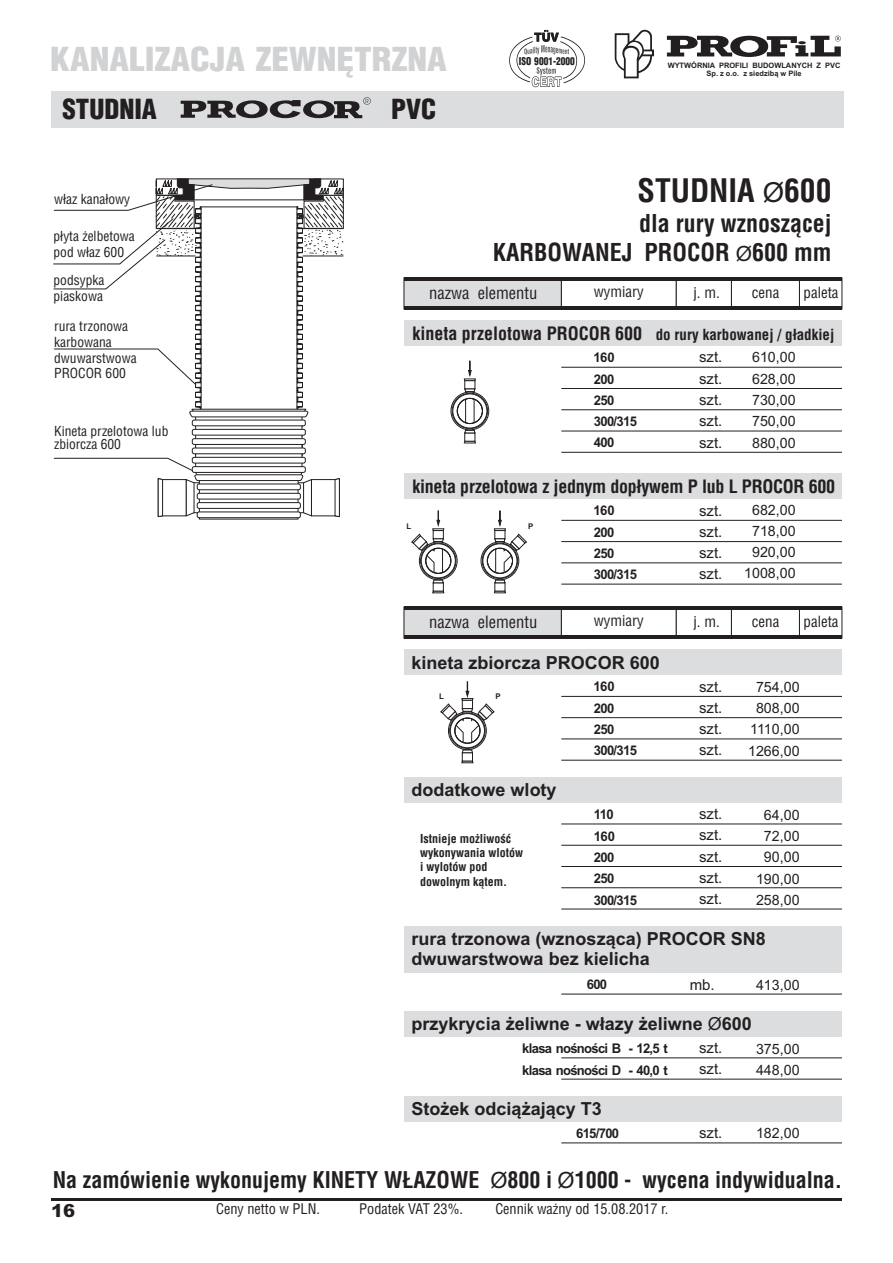
<style>
.page{position:relative;width:893px;height:1263px;background:#fff}
.page>*{position:absolute;margin:0;border:0;box-sizing:border-box;transform-origin:0 0}
.t1{font:900 32.25px "Switzerland Cond";color:#d1d2d4;scale:1.1 1}
.t2{font:700 31.5px "Switzerland Condensed";color:#231f20}
.t3{font:900 27px "Switzerland Cond";color:#231f20}
.t4{font:700 24px/28.7px "Switzerland Condensed";color:#231f20;text-align:right}
.t5{font:700 22.5px "Switzerland Condensed";color:#231f20}
.t6{font:700 18px/20.1px "Arial";color:#231f20}
.t7{font:700 18px "Switzerland Condensed";letter-spacing:-.015em;color:#231f20}
.t8{font:900 18px "Arial";color:#231f20}
.t9{font:16.5px "Switzerland Condensed";color:#231f20}
.t10{font:15px/21.3px "Arial";color:#231f20}
.t11{font:15px "Switzerland Condensed";color:#231f20}
.t12{font:14.7px "Arial";color:#231f20}
.t13{font:14.25px/21.3px "Arial";color:#231f20}
.t14{font:14.25px "Switzerland Condensed";color:#231f20}
.t15{font:13.5px/15.9px "Switzerland Condensed";color:#231f20}
.t16{font:700 13.35px/21.3px "Arial";letter-spacing:-.055em;color:#231f20}
.t17{font:700 12px/14.2px "Switzerland Condensed";color:#231f20}
.t18{font:900 10.5px "Switzerland Cond";color:#231f20;scale:.89 1}
.t19{font:700 7.8px "Arial";color:#231f20}
.t20{font:700 7.5px/8.4px "Arial";color:#231f20;text-align:center}
.s1{font-family:"Arial";font-weight:400;font-size:27.6px}
.s2{font-family:"Arial";font-weight:400;font-size:21px}
.s3{font-size:15px}
.s4{font-weight:400}
.s5{font-family:"Arial";font-weight:400}
</style>
<div class="page">
<svg style="left:404px;top:280px;width:438px;height:26px"></svg>
<svg style="left:53px;top:178px;width:291px;height:342px"></svg>
<div style="left:51px;top:91px;width:792px;height:36px;background:#dcdddf"></div>
<svg style="left:181px;top:97px;width:190px;height:21px"></svg>
<svg style="left:615px;top:29px;width:39px;height:49px"></svg>
<svg style="left:667px;top:35px;width:174px;height:22px"></svg>
<svg style="left:509px;top:30px;width:76px;height:57px"></svg>
<div style="left:404px;top:320px;width:438px;height:26px;background:#dcdddf"></div>
<div style="left:404px;top:473px;width:438px;height:26px;background:#dcdddf"></div>
<hr style="left:561px;top:367px;width:281px;height:1px;background:#231f20">
<hr style="left:561px;top:520px;width:281px;height:1px;background:#231f20">
<hr style="left:561px;top:388px;width:281px;height:1px;background:#231f20">
<hr style="left:561px;top:541px;width:281px;height:1px;background:#231f20">
<hr style="left:561px;top:409px;width:281px;height:1px;background:#231f20">
<hr style="left:561px;top:563px;width:281px;height:1px;background:#231f20">
<hr style="left:561px;top:431px;width:281px;height:1px;background:#231f20">
<hr style="left:561px;top:584px;width:281px;height:1px;background:#231f20">
<hr style="left:561px;top:452px;width:281px;height:1px;background:#231f20">
<hr style="left:404px;top:306px;width:438px;height:4px;background:#231f20">
<hr style="left:404px;top:277px;width:438px;height:3px;background:#231f20">
<hr style="left:51px;top:1198px;width:791px;height:2px;background:#231f20">
<svg style="left:450px;top:361px;width:39px;height:83px"></svg>
<svg style="left:411px;top:511px;width:47px;height:82px"></svg>
<svg style="left:480px;top:511px;width:47px;height:82px"></svg>
<svg style="left:404px;top:610px;width:438px;height:25px"></svg>
<div style="left:404px;top:650px;width:438px;height:25px;background:#dcdddf"></div>
<div style="left:404px;top:777px;width:438px;height:26px;background:#dcdddf"></div>
<div style="left:404px;top:1011px;width:438px;height:25px;background:#dcdddf"></div>
<div style="left:404px;top:926px;width:438px;height:25px;background:#dcdddf"></div>
<div style="left:404px;top:947px;width:438px;height:26px;background:#dcdddf"></div>
<div style="left:404px;top:1096px;width:438px;height:26px;background:#dcdddf"></div>
<hr style="left:561px;top:696px;width:281px;height:1px;background:#231f20">
<hr style="left:561px;top:824px;width:281px;height:1px;background:#231f20">
<hr style="left:561px;top:1057px;width:281px;height:1px;background:#231f20">
<hr style="left:561px;top:994px;width:281px;height:1px;background:#231f20">
<hr style="left:561px;top:1143px;width:281px;height:1px;background:#231f20">
<hr style="left:561px;top:717px;width:281px;height:1px;background:#231f20">
<hr style="left:561px;top:845px;width:281px;height:1px;background:#231f20">
<hr style="left:561px;top:1079px;width:281px;height:1px;background:#231f20">
<hr style="left:561px;top:739px;width:281px;height:1px;background:#231f20">
<hr style="left:561px;top:866px;width:281px;height:1px;background:#231f20">
<hr style="left:561px;top:760px;width:281px;height:1px;background:#231f20">
<hr style="left:561px;top:887px;width:281px;height:1px;background:#231f20">
<hr style="left:561px;top:909px;width:281px;height:1px;background:#231f20">
<hr style="left:404px;top:635px;width:438px;height:4px;background:#231f20">
<hr style="left:404px;top:606px;width:438px;height:4px;background:#231f20">
<svg style="left:440px;top:681px;width:55px;height:82px"></svg>
<h1 class="t1" style="left:50px;top:45px;width:362px">KANALIZACJA ZEWNĘTRZNA</h1>
<h3 class="t3" style="left:62px;top:97px;width:96px">STUDNIA</h3>
<h3 class="t3" style="left:391px;top:97px;width:47px">PVC</h3>
<p class="t18" style="left:519px;top:56px;width:64px">ISO 9001-2000</p>
<p class="t20" style="left:668px;top:62px;width:174px">WYTWÓRNIA PROFILI BUDOWLANYCH Z PVC<br>Sp. z o.o. z siedzibą w Pile</p>
<p class="t15" style="left:54px;top:193px;width:78px">właz kanałowy</p>
<p class="t15" style="left:54px;top:229px;width:83px">płyta żelbetowa pod właz 600</p>
<p class="t15" style="left:54px;top:273px;width:52px">podsypka piaskowa</p>
<p class="t15" style="left:54px;top:319px;width:84px">rura trzonowa karbowana dwuwarstwowa<br>PROCOR 600</p>
<p class="t15" style="left:54px;top:425px;width:116px;line-height:13.5px">Kineta przelotowa lub zbiorcza 600</p>
<h2 class="t2" style="left:637px;top:177px;width:196px">STUDNIA <span class="s1">Ø</span>600</h2>
<h3 class="t4" style="left:493px;top:211px;width:340px">dla rury wznoszącej<br>KARBOWANEJ PROCOR <span class="s2">Ø</span>600 mm</h3>
<p class="t9" style="left:429px;top:286px;width:110px">nazwa elementu</p>
<p class="t11" style="left:594px;top:285px;width:52px">wymiary</p>
<p class="t11" style="left:694px;top:286px;width:28px">j. m.</p>
<p class="t11" style="left:752px;top:286px;width:29px">cena</p>
<p class="t11" style="left:804px;top:286px;width:36px">paleta</p>
<p class="t7" style="left:412px;top:325px;width:423px">kineta przelotowa PROCOR 600 <span class="s3">do rury karbowanej / gładkiej</span></p>
<p class="t16" style="left:594px;top:348px;width:23px">160</p>
<p class="t16" style="left:594px;top:369px;width:22px">200</p>
<p class="t16" style="left:594px;top:391px;width:22px">250</p>
<p class="t16" style="left:594px;top:412px;width:44px">300/315</p>
<p class="t16" style="left:594px;top:433px;width:22px">400</p>
<p class="t10" style="left:699px;top:348px;width:25px">szt.</p>
<p class="t10" style="left:699px;top:369px;width:25px">szt.</p>
<p class="t10" style="left:699px;top:390px;width:25px">szt.</p>
<p class="t10" style="left:699px;top:412px;width:25px">szt.</p>
<p class="t10" style="left:699px;top:433px;width:25px">szt.</p>
<p class="t13" style="left:752px;top:348px;width:45px;text-align:justify">610,00<br>628,00<br>730,00<br>750,00<br>880,00</p>
<p class="t7" style="left:412px;top:478px;width:424px">kineta przelotowa z jednym dopływem P lub L PROCOR 600</p>
<p class="t19" style="left:407px;top:523px;width:6px">L</p>
<p class="t19" style="left:528px;top:523px;width:7px">P</p>
<p class="t16" style="left:594px;top:501px;width:23px">160</p>
<p class="t16" style="left:594px;top:523px;width:22px">200</p>
<p class="t16" style="left:594px;top:544px;width:22px">250</p>
<p class="t16" style="left:594px;top:565px;width:44px">300/315</p>
<p class="t10" style="left:699px;top:501px;width:25px">szt.</p>
<p class="t10" style="left:699px;top:522px;width:25px">szt.</p>
<p class="t10" style="left:699px;top:543px;width:25px">szt.</p>
<p class="t10" style="left:699px;top:565px;width:25px">szt.</p>
<p class="t13" style="left:744px;top:500px;width:53px;text-align:center">682,00<br>718,00<br>920,00<br>1008,00</p>
<p class="t9" style="left:429px;top:615px;width:110px">nazwa elementu</p>
<p class="t11" style="left:594px;top:615px;width:52px">wymiary</p>
<p class="t11" style="left:694px;top:615px;width:28px">j. m.</p>
<p class="t11" style="left:752px;top:615px;width:29px">cena</p>
<p class="t11" style="left:804px;top:615px;width:36px">paleta</p>
<p class="t6" style="left:412px;top:655px;width:250px">kineta zbiorcza PROCOR 600</p>
<p class="t19" style="left:439px;top:693px;width:6px">L</p>
<p class="t19" style="left:496px;top:693px;width:7px">P</p>
<p class="t6" style="left:412px;top:781px;width:147px">dodatkowe wloty</p>
<p class="t17" style="left:420px;top:832px;width:104px">Istnieje możliwość wykonywania wlotów i wylotów pod dowolnym kątem.</p>
<p class="t16" style="left:594px;top:677px;width:45px">160<br>200<br>250<br>300/315</p>
<p class="t10" style="left:699px;top:677px;width:25px">szt.</p>
<p class="t10" style="left:699px;top:698px;width:25px">szt.</p>
<p class="t10" style="left:699px;top:720px;width:25px">szt.</p>
<p class="t10" style="left:699px;top:741px;width:25px">szt.</p>
<p class="t16" style="left:594px;top:805px;width:21px">110</p>
<p class="t10" style="left:699px;top:805px;width:25px">szt.</p>
<p class="t16" style="left:594px;top:827px;width:23px">160</p>
<p class="t10" style="left:699px;top:826px;width:25px">szt.</p>
<p class="t16" style="left:594px;top:848px;width:44px">200<br>250<br>300/315</p>
<p class="t10" style="left:699px;top:847px;width:25px">szt.</p>
<p class="t10" style="left:699px;top:868px;width:25px">szt. szt.</p>
<p class="t13" style="left:748px;top:678px;width:53px;text-align:center">754,00<br>808,00<br>1110,00<br>1266,00</p>
<p class="t13" style="left:764px;top:805px;width:37px">64,00<br>72,00</p>
<p class="t12" style="left:764px;top:852px;width:37px">90,00</p>
<p class="t13" style="left:756px;top:869px;width:45px">190,00<br>258,00</p>
<p class="t6" style="left:412px;top:930px;width:356px">rura trzonowa (wznosząca) PROCOR SN8 dwuwarstwowa bez kielicha</p>
<p class="t16" style="left:587px;top:975px;width:22px">600</p>
<p class="t10" style="left:690px;top:975px;width:27px">mb.</p>
<p class="t13" style="left:756px;top:975px;width:45px">413,00</p>
<p class="t6" style="left:412px;top:1015px;width:342px">przykrycia żeliwne - włazy żeliwne <span class="s4">Ø</span>600</p>
<p class="t10" style="left:699px;top:1038px;width:25px">szt.</p>
<p class="t16" style="left:522px;top:1039px;width:147px">klasa nośności B - 12,5 t klasa nośności D - 40,0 t</p>
<p class="t13" style="left:756px;top:1039px;width:45px">375,00<br>448,00</p>
<p class="t10" style="left:699px;top:1060px;width:25px">szt.</p>
<p class="t6" style="left:412px;top:1100px;width:192px">Stożek odciążający T3</p>
<p class="t16" style="left:576px;top:1124px;width:44px">615/700</p>
<p class="t10" style="left:699px;top:1123px;width:25px">szt.</p>
<p class="t13" style="left:756px;top:1124px;width:45px">182,00</p>
<p class="t5" style="left:53px;top:1170px;width:791px">Na zamówienie wykonujemy KINETY WŁAZOWE <span class="s5">Ø</span>800 i <span class="s5">Ø</span>1000 - wycena indywidualna.</p>
<p class="t8" style="left:51px;top:1204px;width:26px">16</p>
<p class="t14" style="left:216px;top:1203px;width:105px">Ceny netto w PLN.</p>
<p class="t14" style="left:359px;top:1203px;width:105px">Podatek VAT 23%.</p>
<p class="t14" style="left:495px;top:1203px;width:175px">Cennik ważny od 15.08.2017 r.</p>
</div>
